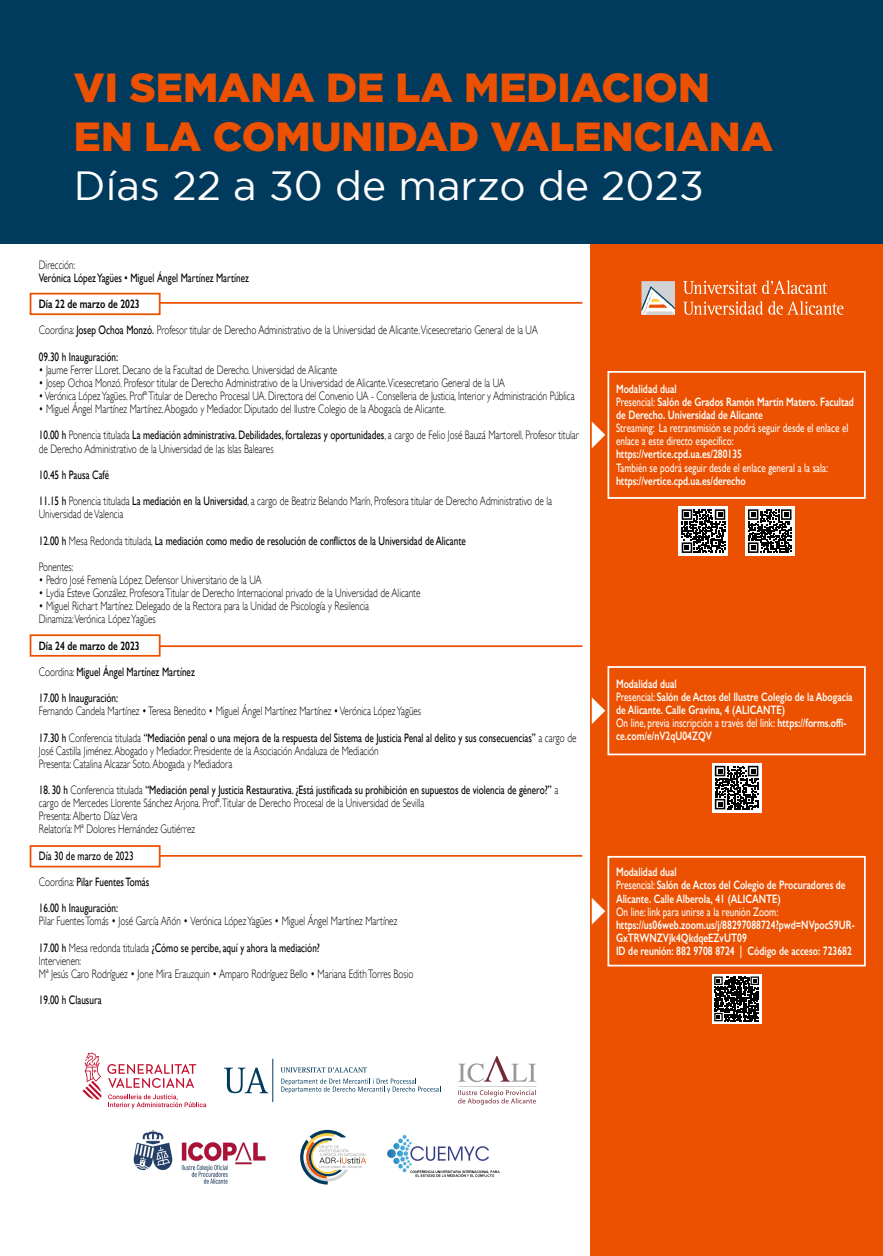
<style>
.page{position:relative;width:883px;height:1256px;background:#fff}
.page>*{position:absolute;margin:0;border:0;box-sizing:border-box;transform-origin:0 0}
.t1{font:900 40.6px/48.7px "Gotham";color:#eb5100}
.t2{font:40.6px "Gotham";color:#fff}
.t3{font:300 12.25px/26.2px "Gill Sans";color:#000;scale:.75 1}
.t4{font:600 12.25px/13.1px "Gill Sans";color:#fff;scale:.75 1}
.t5{font:12.25px/26.2px "Gill Sans";color:#000;scale:.75 1}
.t6{font:12.25px/13.1px "Gill Sans";color:#fff;scale:.75 1}
.s1{font-weight:600}
.s2{font-weight:400}
.s3{font-weight:300}
</style>
<div class="page">
<div style="left:590px;top:0;width:293px;height:1255px;background:#eb5100"></div>
<div style="left:0;top:0;width:883px;height:243px;background:#003a5d"></div>
<div style="left:30px;top:293px;width:131px;height:22px;border:2px solid #eb5100"></div>
<div style="left:607px;top:371px;width:259px;height:127px;border:2px solid #fff"></div>
<div style="left:607px;top:666px;width:259px;height:89px;border:2px solid #fff"></div>
<div style="left:607px;top:855px;width:259px;height:111px;border:2px solid #fff"></div>
<div style="left:30px;top:634px;width:131px;height:22px;border:2px solid #eb5100"></div>
<div style="left:30px;top:845px;width:131px;height:22px;border:2px solid #eb5100"></div>
<svg style="left:683px;top:301px;width:160px;height:14px"></svg>
<svg style="left:683px;top:280px;width:144px;height:14px"></svg>
<div style="left:641px;top:281px;width:34px;height:33px;background:#d1d2d4"></div>
<svg style="left:641px;top:286px;width:34px;height:29px"></svg>
<svg style="left:83px;top:1052px;width:123px;height:56px"></svg>
<svg style="left:458px;top:1056px;width:78px;height:48px"></svg>
<svg style="left:224px;top:1067px;width:43px;height:25px"></svg>
<svg style="left:281px;top:1078px;width:160px;height:14px"></svg>
<svg style="left:281px;top:1067px;width:86px;height:5px"></svg>
<hr style="left:273px;top:1058px;width:1px;height:43px;background:#003a5d">
<img style="left:387px;top:1135px;width:113px;height:42px">
<svg style="left:300px;top:1129px;width:66px;height:55px"></svg>
<img style="left:133px;top:1130px;width:133px;height:54px">
<svg style="left:679px;top:506px;width:49px;height:50px"></svg>
<svg style="left:682px;top:509px;width:43px;height:44px;background:#595959"></svg>
<div style="left:745px;top:506px;width:50px;height:50px;background:#fff"></div>
<svg style="left:748px;top:509px;width:44px;height:44px"></svg>
<svg style="left:712px;top:763px;width:49px;height:49px"></svg>
<svg style="left:715px;top:765px;width:43px;height:44px;background:#5e5e5e"></svg>
<svg style="left:712px;top:974px;width:49px;height:49px"></svg>
<svg style="left:714px;top:976px;width:45px;height:45px;background:#3d3d3d"></svg>
<svg style="left:592px;top:697px;width:13px;height:27px"></svg>
<svg style="left:592px;top:421px;width:13px;height:27px"></svg>
<svg style="left:592px;top:898px;width:13px;height:26px"></svg>
<hr style="left:159px;top:302px;width:423px;height:2px;background:#eb5100">
<hr style="left:159px;top:645px;width:423px;height:2px;background:#eb5100">
<hr style="left:159px;top:854px;width:423px;height:2px;background:#eb5100">
<h1 class="t1" style="left:74px;top:63px;width:701px">VI SEMANA DE LA MEDIACION<br>EN LA COMUNIDAD VALENCIANA</h1>
<h1 class="t2" style="left:74px;top:163px;width:631px">Días 22 a 30 de marzo de 2023</h1>
<p class="t3" style="left:39px;top:251px;width:50px">Dirección:</p>
<p class="t5" style="left:39px;top:264px;width:282px">Verónica López Yagües • Miguel Ángel Martínez Martínez</p>
<p class="t3" style="left:39px;top:291px;width:667px"><span class="s1">Día 22 de marzo de 2023<br></span>Coordina: <span class="s2">Josep Ochoa Monzó.</span> Profesor titular de Derecho Administrativo de la Universidad de Alicante.Vicesecretario General de la UA<br><span class="s2">09.30 h Inauguración:</span></p>
<p class="t3" style="left:39px;top:356px;width:399px">• Jaume Ferrer LLoret. Decano de la Facultad de Derecho. Universidad de Alicante</p>
<p class="t3" style="left:39px;top:369px;width:623px">• Josep Ochoa Monzó. Profesor titular de Derecho Administrativo de la Universidad de Alicante.Vicesecretario General de la UA</p>
<p class="t3" style="left:39px;top:382px;width:716px">• Verónica López Yagües. Profª Titular de Derecho Procesal UA. Directora del Convenio UA - Conselleria de Justicia, Interior y Administración Pública</p>
<p class="t3" style="left:39px;top:396px;width:722px">• Miguel Ángel Martínez Martínez. Abogado y Mediador. Diputado del Ilustre Colegio de la Abogacía de Alicante.<br><span class="s2">10.00 h</span> Ponencia titulada <span class="s2">La mediación administrativa. Debilidades, fortalezas y oportunidades</span>, a cargo de Felio José Bauzá Martorell. Profesor titular</p>
<p class="t3" style="left:39px;top:435px;width:314px">de Derecho Administrativo de la Universidad de las Islas Baleares</p>
<p class="t3" style="left:39px;top:461px;width:686px"><span class="s2">10.45 h Pausa Café<br>11.15 h</span> Ponencia titulada <span class="s2">La mediación en la Universidad</span>, a cargo de Beatriz Belando Marín, Profesora titular de Derecho Administrativo de la</p>
<p class="t5" style="left:39px;top:501px;width:571px"><span class="s3">Universidad de Valencia<br></span>12.00 h <span class="s3">Mesa Redonda titulada,</span> La mediación como medio de resolución de conflictos de la Universidad de Alicante<br><span class="s3">Ponentes:</span></p>
<p class="t3" style="left:39px;top:566px;width:299px">• Pedro José Femenía López. Defensor Universitario de la UA</p>
<p class="t3" style="left:39px;top:579px;width:510px">• Lydia Esteve González. Profesora Titular de Derecho Internacional privado de la Universidad de Alicante</p>
<p class="t3" style="left:39px;top:599px;width:442px;line-height:13.1px">• Miguel Richart Martínez. Delegado de la Rectora para la Unidad de Psicología y Resilencia<br>Dinamiza:Verónica López Yagües</p>
<p class="t5" style="left:39px;top:632px;width:209px"><span class="s1">Día 24 de marzo de 2023<br></span><span class="s3">Coordina:</span> Miguel Ángel Martínez Martínez<br>17.00 h Inauguración:</p>
<p class="t3" style="left:39px;top:697px;width:718px">Fernando Candela Martínez • Teresa Benedito • Miguel Ángel Martínez Martínez • Verónica López Yagües<br><span class="s2">17.30 h</span> Conferencia titulada <span class="s2">“Mediación penal o una mejora de la respuesta del Sistema de Justicia Penal al delito y sus consecuencias”</span> a cargo de</p>
<p class="t3" style="left:39px;top:743px;width:455px;line-height:13.1px">José Castilla Jiménez. Abogado y Mediador. Presidente de la Asociación Andaluza de Mediación<br>Presenta: Catalina Alcazar Soto. Abogada y Mediadora</p>
<p class="t3" style="left:39px;top:783px;width:694px;line-height:13.1px"><span class="s2">18. 30 h</span> Conferencia titulada <span class="s2">“Mediación penal y Justicia Restaurativa. ¿Está justificada su prohibición en supuestos de violencia de género?”</span> a cargo de Mercedes Llorente Sánchez Arjona. Profª.Titular de Derecho Procesal de la Universidad de Sevilla<br>Presenta: Alberto Díaz Vera<br>Relatoría: Mª Dolores Hernández Gutiérrez</p>
<p class="t5" style="left:39px;top:842px;width:149px">Día 30 de marzo de 2023<br><span class="s3">Coordina:</span> Pilar Fuentes Tomás<br>16.00 h Inauguración:</p>
<p class="t3" style="left:39px;top:907px;width:479px">Pilar Fuentes Tomás • José García Añón • Verónica López Yagües • Miguel Ángel Martínez Martínez<br><span class="s2">17.00 h</span> Mesa redonda titulada <span class="s2">¿Cómo se percibe, aquí y ahora la mediación?</span></p>
<p class="t3" style="left:39px;top:953px;width:501px;line-height:13.1px">Intervienen:<br>Mª Jesús Caro Rodríguez • Jone Mira Erauzquin • Amparo Rodríguez Bello • Mariana Edith Torres Bosio</p>
<p class="t5" style="left:39px;top:986px;width:85px">19.00 h Clausura</p>
<p class="t4" style="left:616px;top:382px;width:319px">Modalidad dual<br><span class="s2">Presencial:</span> Salón de Grados Ramón Martín Matero. Facultad de Derecho. Universidad de Alicante</p>
<p class="t6" style="left:616px;top:421px;width:311px">Streaming: La retransmisión se podrá seguir desde el enlace el enlace a este directo específico:</p>
<p class="t4" style="left:616px;top:447px;width:170px">https://vertice.cpd.ua.es/280135</p>
<p class="t6" style="left:616px;top:460px;width:284px">También se podrá seguir desde el enlace general a la sala:</p>
<p class="t4" style="left:616px;top:473px;width:174px">https://vertice.cpd.ua.es/derecho</p>
<p class="t4" style="left:616px;top:676px;width:317px">Modalidad dual<br><span class="s2">Presencial:</span> Salón de Actos del Ilustre Colegio de la Abogacía de Alicante. Calle Gravina, 4 (ALICANTE)<br><span class="s2">On line, previa inscripción a través del link:</span> https://forms.offi&shy;ce.com/e/nV2qU04ZQV</p>
<p class="t4" style="left:616px;top:865px;width:308px">Modalidad dual<br><span class="s2">Presencial:</span> Salón de Actos del Colegio de Procuradores de<br>Alicante. Calle Alberola, 41 (ALICANTE)</p>
<p class="t6" style="left:616px;top:904px;width:218px">On line: link para unirse a la reunión Zoom:</p>
<p class="t4" style="left:616px;top:917px;width:320px">https://us06web.zoom.us/j/88297088724?pwd=NVpocS9UR-<br>GxTRWNZVjk4QkdqeEZvUT09<br>ID de reunión: 882 9708 8724 | Código de acceso: 723682</p>
</div>
